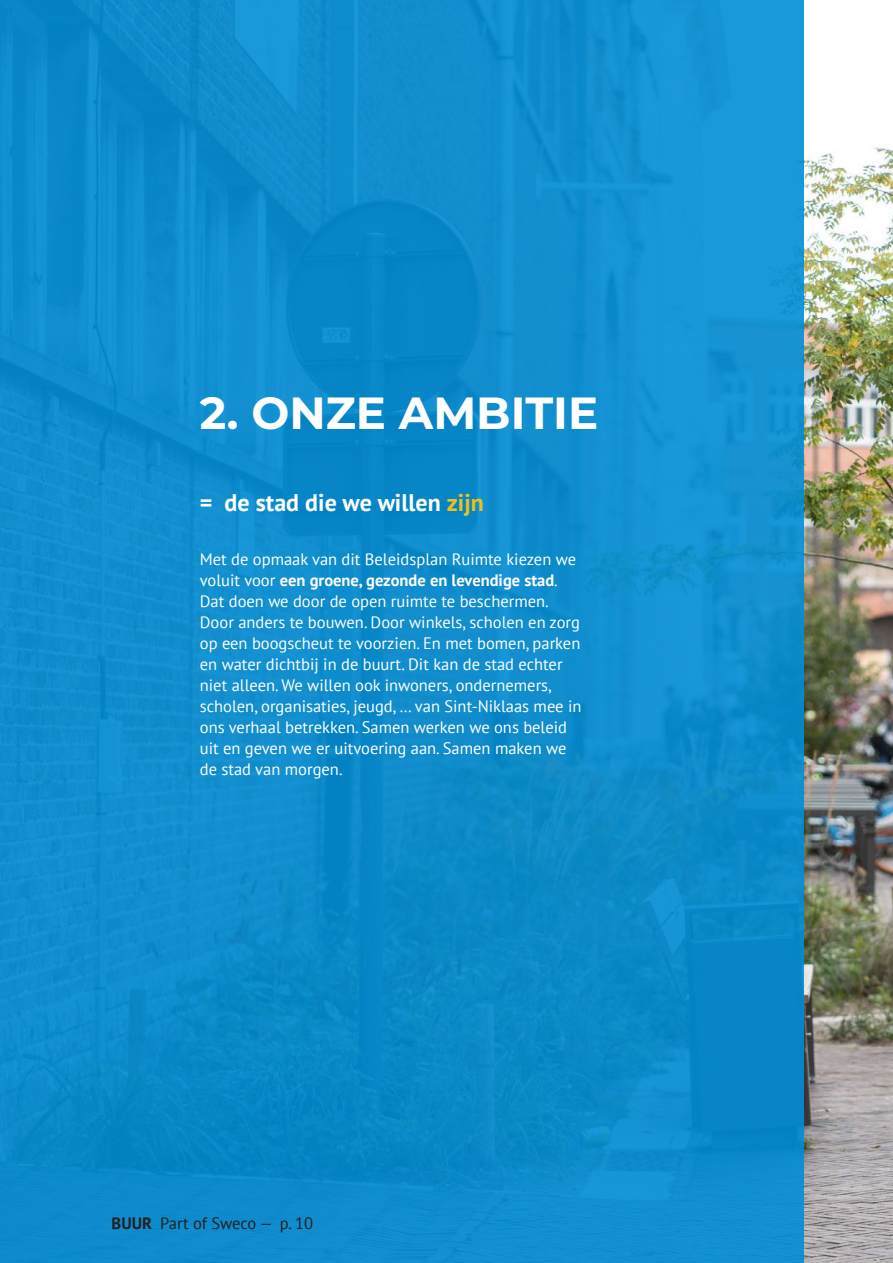
<style>
.page{position:relative;width:893px;height:1263px;background:#fff}
.page>*{position:absolute;margin:0;border:0;box-sizing:border-box;transform-origin:0 0}
.t1{font:700 45px "Montserrat";color:#fff}
.t2{font:700 24px "PT Sans";color:#fff}
.t3{font:16.5px/21px "PT Sans";color:#fff}
.t4{font:16.5px "PT Sans";letter-spacing:-.01em;color:#231f20}
.s1{color:#edc11c}
.s2{font-weight:700}
</style>
<div class="page">
<img style="left:804px;top:147px;width:89px;height:1116px">
<div style="left:0;top:0;width:804px;height:1263px;background:#108dcd"></div>
<h1 class="t1" style="left:200px;top:380px;width:400px">2. ONZE AMBITIE</h1>
<h2 class="t2" style="left:200px;top:487px;width:285px">= de stad die we willen <span class="s1">zijn</span></h2>
<p class="t3" style="left:200px;top:549px;width:383px">Met de opmaak van dit Beleidsplan Ruimte kiezen we voluit voor <span class="s2">een groene, gezonde en levendige stad</span>.<br>Dat doen we door de open ruimte te beschermen.<br>Door anders te bouwen. Door winkels, scholen en zorg op een boogscheut te voorzien. En met bomen, parken en water dichtbij in de buurt. Dit kan de stad echter niet alleen. We willen ook inwoners, ondernemers, scholen, organisaties, jeugd, … van Sint-Niklaas mee in ons verhaal betrekken. Samen werken we ons beleid uit en geven we er uitvoering aan. Samen maken we de stad van morgen.</p>
<p class="t4" style="left:112px;top:1213px;width:203px"><span class="s2">BUUR</span> Part of Sweco — p. 10</p>
</div>
